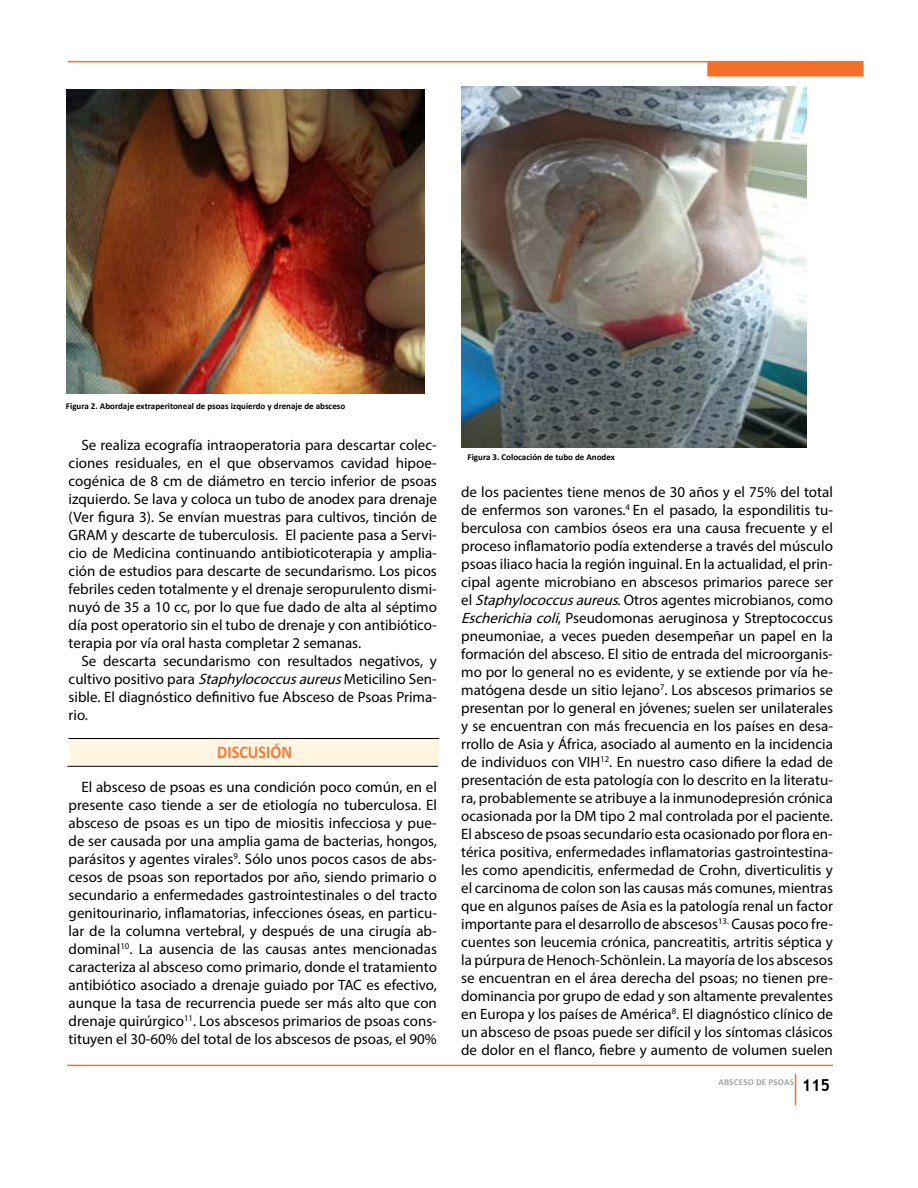
<style>
.page{position:relative;width:918px;height:1188px;background:#fff}
.page>*{position:absolute;margin:0;border:0;box-sizing:border-box;transform-origin:0 0}
.t1{font:700 18px "Calibri";color:#f3702b;scale:.9 1}
.t2{font:700 16.5px "Trebuchet MS";color:#000}
.t3{font:15px/18px "Myriad Pro";color:#000;text-align:justify}
.t4{font:700 9px "Calibri";color:#000}
.t5{font:700 9px "Calibri";letter-spacing:.025em;color:#a5a5a5}
.s1{font-style:italic}
</style>
<div class="page">
<hr style="left:68px;top:61px;width:740px;height:1px;background:#f3702b">
<div style="left:707px;top:61px;width:157px;height:16px;background:#f3702b;border:1px solid #f3702b"></div>
<hr style="left:795px;top:1074px;width:1px;height:32px;background:#f3702b">
<hr style="left:67px;top:1065px;width:766px;height:1px;background:#f3702b">
<img style="left:67px;top:89px;width:358px;height:304px">
<img style="left:461px;top:87px;width:345px;height:360px">
<div style="left:71px;top:739px;width:368px;height:27px;background:#fff5e0"></div>
<hr style="left:68px;top:738px;width:371px;height:1px;background:#000">
<hr style="left:67px;top:766px;width:371px;height:1px;background:#000">
<p class="t4" style="left:66px;top:400px;width:281px">Figura 2. Abordaje extraperitoneal de psoas izquierdo y drenaje de absceso</p>
<p class="t3" style="left:69px;top:435px;width:370px;text-indent:13px">Se realiza ecografía intraoperatoria para descartar colec&shy;ciones residuales, en el que observamos cavidad hipoe&shy;cogénica de 8 cm de diámetro en tercio inferior de psoas izquierdo. Se lava y coloca un tubo de anodex para drenaje (Ver figura 3). Se envían muestras para cultivos, tinción de GRAM y descarte de tuberculosis. El paciente pasa a Servi&shy;cio de Medicina continuando antibioticoterapia y amplia&shy;ción de estudios para descarte de secundarismo. Los picos febriles ceden totalmente y el drenaje seropurulento dismi&shy;nuyó de 35 a 10 cc, por lo que fue dado de alta al séptimo día post operatorio sin el tubo de drenaje y con antibiótico&shy;terapia por vía oral hasta completar 2 semanas.</p>
<p class="t3" style="left:69px;top:651px;width:370px;text-indent:13px">Se descarta secundarismo con resultados negativos, y cultivo positivo para <span class="s1">Staphylococcusaureus</span>Meticilino Sen&shy;sible. El diagnóstico definitivo fue Absceso de Psoas Prima&shy;rio.</p>
<p class="t1" style="left:217px;top:739px;width:85px">DISCUSIÓN</p>
<p class="t3" style="left:69px;top:777px;width:370px;text-indent:13px">El absceso de psoas es una condición poco común, en el presente caso tiende a ser de etiología no tuberculosa. El absceso de psoas es un tipo de miositis infecciosa y pue&shy;de ser causada por una amplia gama de bacterias, hongos, parásitos y agentes virales<sup>9</sup>. Sólo unos pocos casos de abs&shy;cesos de psoas son reportados por año, siendo primario o secundario a enfermedades gastrointestinales o del tracto genitourinario, inflamatorias, infecciones óseas, en particu&shy;lar de la columna vertebral, y después de una cirugía ab&shy;dominal<sup>10</sup>. La ausencia de las causas antes mencionadas caracteriza al absceso como primario, donde el tratamiento antibiótico asociado a drenaje guiado por TAC es efectivo, aunque la tasa de recurrencia puede ser más alto que con drenaje quirúrgico<sup>11</sup>. Los abscesos primarios de psoas cons&shy;tituyen el 30-60% del total de los abscesos de psoas, el 90%</p>
<p class="t4" style="left:468px;top:451px;width:149px">Figura 3. Colocación de tubo de Anodex</p>
<p class="t3" style="left:461px;top:483px;width:373px">de los pacientes tiene menos de 30 años y el 75% del total de enfermos son varones.<sup>4</sup> En el pasado, la espondilitis tu&shy;berculosa con cambios óseos era una causa frecuente y el proceso inflamatorio podía extenderse a través del músculo psoas iliaco hacia la región inguinal. En la actualidad, el prin&shy;cipal agente microbiano en abscesos primarios parece ser el <span class="s1">Staphylococcusaureus</span>. Otros agentes microbianos, como <span class="s1">Escherichiacoli</span>, Pseudomonas aeruginosa y Streptococcus pneumoniae, a veces pueden desempeñar un papel en la formación del absceso. El sitio de entrada del microorganis&shy;mo por lo general no es evidente, y se extiende por vía he&shy;matógena desde un sitio lejano<sup>7</sup>. Los abscesos primarios se presentan por lo general en jóvenes; suelen ser unilaterales y se encuentran con más frecuencia en los países en desa&shy;rrollo de Asia y África, asociado al aumento en la incidencia de individuos con VIH<sup>12</sup>. En nuestro caso difiere la edad de presentación de esta patología con lo descrito en la literatu&shy;ra, probablemente se atribuye a la inmunodepresión crónica ocasionada por la DM tipo 2 mal controlada por el paciente.<br>El absceso de psoas secundario esta ocasionado por flora en&shy;térica positiva, enfermedades inflamatorias gastrointestina&shy;les como apendicitis, enfermedad de Crohn, diverticulitis y el carcinoma de colon son las causas más comunes, mientras que en algunos países de Asia es la patología renal un factor importante para el desarrollo de abscesos<sup>13.</sup> Causas poco fre&shy;cuentes son leucemia crónica, pancreatitis, artritis séptica y la púrpura de Henoch-Schönlein. La mayoría de los abscesos se encuentran en el área derecha del psoas; no tienen pre&shy;dominancia por grupo de edad y son altamente prevalentes en Europa y los países de América<sup>8</sup>. El diagnóstico clínico de un absceso de psoas puede ser difícil y los síntomas clásicos de dolor en el flanco, fiebre y aumento de volumen suelen</p>
<p class="t5" style="left:718px;top:1076px;width:77px">ABSCESO DE PSOAS</p>
<p class="t2" style="left:802px;top:1075px;width:30px">115</p>
</div>
